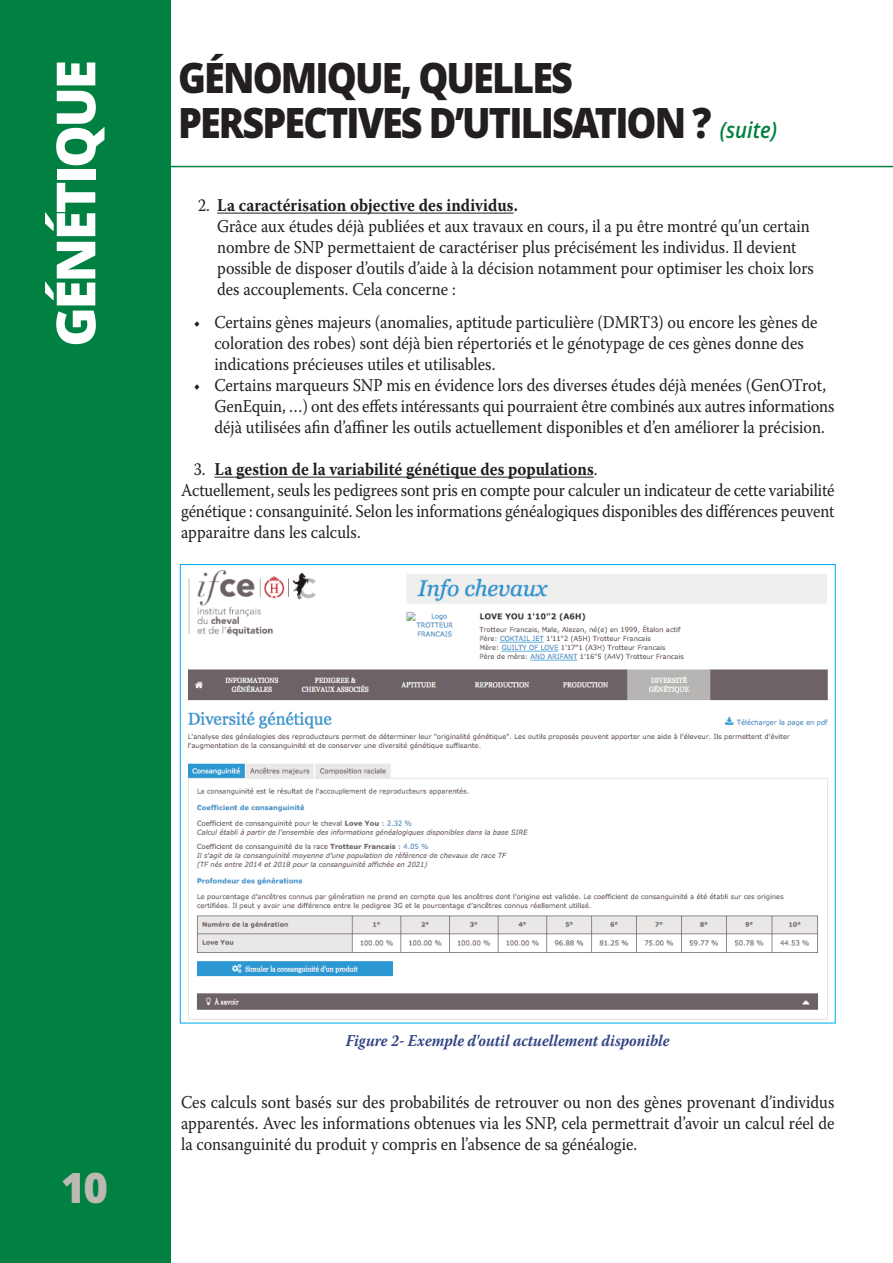
<style>
.page{position:relative;width:893px;height:1263px;background:#fff}
.page>*{position:absolute;margin:0;border:0;box-sizing:border-box;transform-origin:0 0}
.t1{font:800 54px "Open Sans";letter-spacing:-.05em;color:#fff}
.t2{font:800 42px/45px "Open Sans";letter-spacing:-.05em;color:#231f20;scale:.9 1}
.t3{font:800 42px "Open Sans";color:#bcb9b3}
.t4{font:18px/21px "Warnock Pro";color:#231f20;scale:.9 1}
.t5{font:italic 700 16.5px "Warnock Pro";color:#304381;scale:.9 1}
.s1{font-weight:600;font-style:italic;font-size:22.5px;color:#008141}
.s2{font-weight:700}
</style>
<div class="page">
<div style="left:0;top:0;width:170px;height:1263px;background:#008141"></div>
<hr style="left:217px;top:213px;width:297px;height:1px;background:#231f20">
<hr style="left:214px;top:477px;width:380px;height:1px;background:#231f20">
<img style="left:187px;top:569px;width:641px;height:451px">
<hr style="left:170px;top:166px;width:723px;height:1px;background:#008141">
<h1 class="t1" style="left:45px;top:347px;width:288px;rotate:-90deg">GÉNÉTIQUE</h1>
<h2 class="t2" style="left:178px;top:56px;width:667px">GÉNOMIQUE, QUELLES<br>PERSPECTIVES D’UTILISATION ? <span class="s1">(suite)</span></h2>
<p class="t4" style="left:217px;top:196px;width:665px;text-indent:-19px">2. <span class="s2">La caractérisation objective des individus.<br></span>Grâce aux études déjà publiées et aux travaux en cours, il a pu être montré qu’un certain nombre de SNP permettaient de caractériser plus précisément les individus. Il devient possible de disposer d’outils d’aide à la décision notamment pour optimiser les choix lors des accouplements. Cela concerne :</p>
<p class="t4" style="left:214px;top:313px;width:672px;text-indent:-21px">• Certains gènes majeurs (anomalies, aptitude particulière (DMRT3) ou encore les gènes de coloration des robes) sont déjà bien répertoriés et le génotypage de ces gènes donne des indications précieuses utiles et utilisables.</p>
<p class="t4" style="left:214px;top:376px;width:690px;text-indent:-21px">• Certains marqueurs SNP mis en évidence lors des diverses études déjà menées (GenOTrot,<br>GenEquin, …) ont des effets intéressants qui pourraient être combinés aux autres informations déjà utilisées afin d’affiner les outils actuellement disponibles et d’en améliorer la précision.</p>
<p class="t4" style="left:181px;top:460px;width:727px;text-indent:13px">3. <span class="s2">La gestion de la variabilité génétique des populations</span>.<br>Actuellement, seuls les pedigrees sont pris en compte pour calculer un indicateur de cette variabilité génétique : consanguinité. Selon les informations généalogiques disponibles des différences peuvent apparaitre dans les calculs.</p>
<h2 class="t3" style="left:61px;top:1164px;width:49px">10</h2>
<p class="t5" style="left:346px;top:1035px;width:361px">Figure 2- Exemple d'outil actuellement disponible</p>
<p class="t4" style="left:181px;top:1093px;width:727px;text-align:justify">Ces calculs sont basés sur des probabilités de retrouver ou non des gènes provenant d’individus apparentés. Avec les informations obtenues via les SNP, cela permettrait d’avoir un calcul réel de la consanguinité du produit y compris en l’absence de sa généalogie.</p>
</div>
